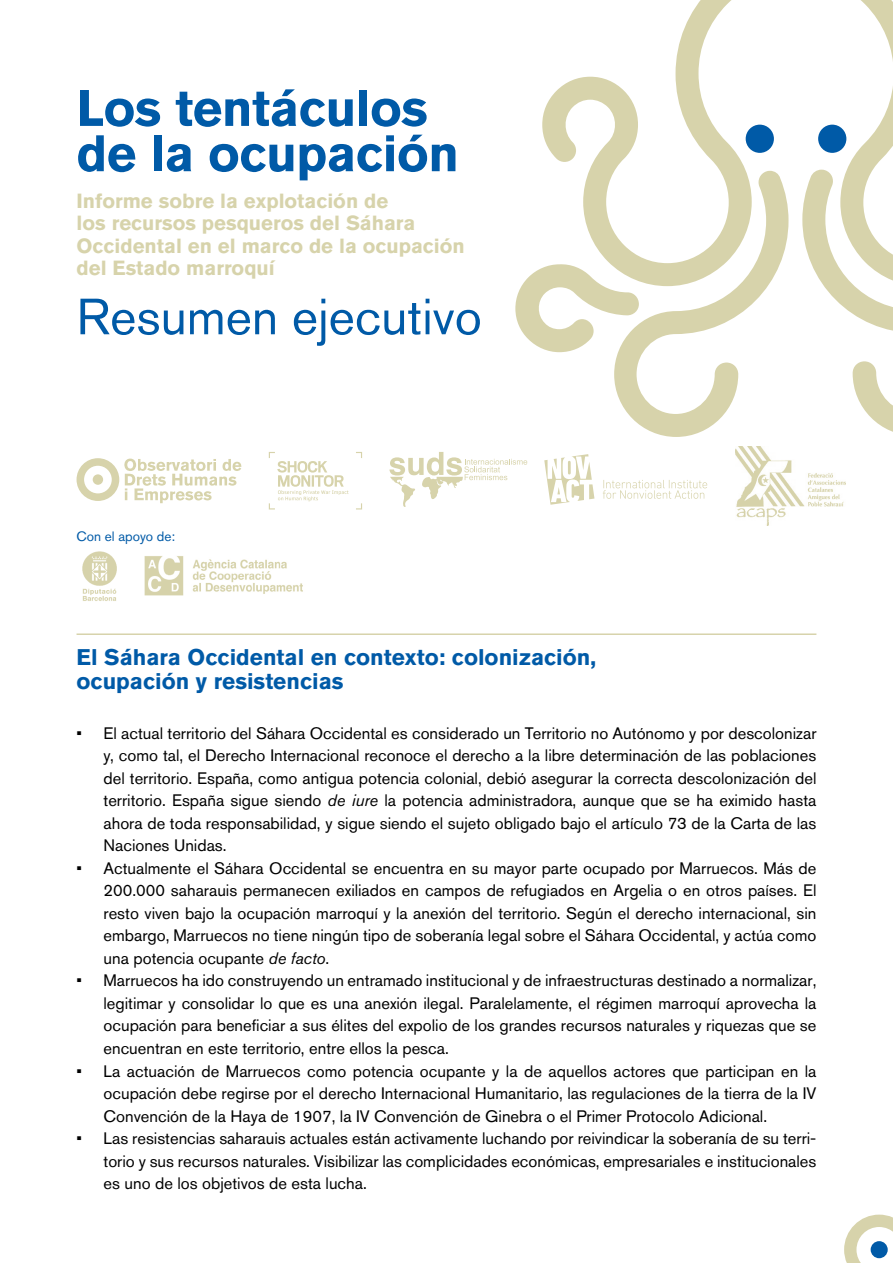
<style>
.page{position:relative;width:893px;height:1263px;background:#fff}
.page>*{position:absolute;margin:0;border:0;box-sizing:border-box;transform-origin:0 0}
.t1{font:700 50.85px/45.3px "Akzidenz Grotesk BQ";letter-spacing:-.01em;color:#005aa7}
.t2{font:50.4px "Akzidenz Grotesk BQ";color:#005aa7}
.t3{font:700 22.5px/24px "Akzidenz Grotesk BQ";color:#005aa7}
.t4{font:700 20.4px/22.4px "Akzidenz Grotesk BQ";color:#d7d3ab}
.t5{font:16.5px/22.5px "Akzidenz Grotesk BQ";color:#000;text-align:justify}
.t6{font:13.5px "Akzidenz Grotesk BQ";color:#005aa7}
.s1{font-style:italic}
</style>
<div class="page">
<svg style="left:844px;top:1214px;width:49px;height:49px"></svg>
<div style="left:871px;top:1241px;width:17px;height:17px;background:#005aa7;border-radius:50%"></div>
<svg style="left:542px;top:0;width:351px;height:264px"></svg>
<svg style="left:802px;top:170px;width:91px;height:262px"></svg>
<svg style="left:614px;top:171px;width:174px;height:266px"></svg>
<svg style="left:515px;top:264px;width:124px;height:88px"></svg>
<div style="left:746px;top:125px;width:28px;height:28px;background:#005aa7;border-radius:50%"></div>
<div style="left:818px;top:125px;width:28px;height:28px;background:#005aa7;border-radius:50%"></div>
<hr style="left:77px;top:633px;width:739px;height:2px;background:#d7d3ab">
<svg style="left:389px;top:452px;width:138px;height:55px"></svg>
<svg style="left:77px;top:458px;width:164px;height:45px"></svg>
<div style="left:93px;top:474px;width:10px;height:11px;background:#d7d3ab;border-radius:50%"></div>
<svg style="left:269px;top:452px;width:93px;height:57px"></svg>
<svg style="left:603px;top:480px;width:104px;height:19px"></svg>
<svg style="left:544px;top:454px;width:50px;height:51px"></svg>
<img style="left:144px;top:556px;width:159px;height:40px">
<img style="left:736px;top:446px;width:110px;height:79px">
<img style="left:82px;top:551px;width:35px;height:50px">
<h1 class="t1" style="left:77px;top:86px;width:384px">Los tentáculos de la ocupación</h1>
<p class="t4" style="left:77px;top:190px;width:390px">Informe sobre la explotación de<br>los recursos pesqueros del Sáhara<br>Occidental en el marco de la ocupación del Estado marroquí</p>
<h2 class="t2" style="left:77px;top:287px;width:407px">Resumen ejecutivo</h2>
<p class="t6" style="left:77px;top:528px;width:100px">Con el apoyo de:</p>
<h3 class="t3" style="left:77px;top:645px;width:521px">El Sáhara Occidental en contexto: colonización, ocupación y resistencias</h3>
<p class="t5" style="left:104px;top:722px;width:714px;text-indent:-27px">• El actual territorio del Sáhara Occidental es considerado un Territorio no Autónomo y por descolonizar y, como tal, el Derecho Internacional reconoce el derecho a la libre determinación de las poblaciones del territorio. España, como antigua potencia colonial, debió asegurar la correcta descolonización del territorio. España sigue siendo <span class="s1">de iure</span> la potencia administradora, aunque que se ha eximido hasta ahora de toda responsabilidad, y sigue siendo el sujeto obligado bajo el artículo 73 de la Carta de las Naciones Unidas.</p>
<p class="t5" style="left:104px;top:857px;width:714px;text-indent:-27px">• Actualmente el Sáhara Occidental se encuentra en su mayor parte ocupado por Marruecos. Más de 200.000 saharauis permanecen exiliados en campos de refugiados en Argelia o en otros países. El resto viven bajo la ocupación marroquí y la anexión del territorio. Según el derecho internacional, sin embargo, Marruecos no tiene ningún tipo de soberanía legal sobre el Sáhara Occidental, y actúa como una potencia ocupante <span class="s1">de facto</span>.</p>
<p class="t5" style="left:104px;top:969px;width:714px;text-indent:-27px">• Marruecos ha ido construyendo un entramado institucional y de infraestructuras destinado a normalizar, legitimar y consolidar lo que es una anexión ilegal. Paralelamente, el régimen marroquí aprovecha la ocupación para beneficiar a sus élites del expolio de los grandes recursos naturales y riquezas que se encuentran en este territorio, entre ellos la pesca.</p>
<p class="t5" style="left:104px;top:1059px;width:714px;text-indent:-27px">• La actuación de Marruecos como potencia ocupante y la de aquellos actores que participan en la ocupación debe regirse por el derecho Internacional Humanitario, las regulaciones de la tierra de la IV Convención de la Haya de 1907, la IV Convención de Ginebra o el Primer Protocolo Adicional.</p>
<p class="t5" style="left:104px;top:1127px;width:714px;text-indent:-27px">• Las resistencias saharauis actuales están activamente luchando por reivindicar la soberanía de su terri&shy;torio y sus recursos naturales. Visibilizar las complicidades económicas, empresariales e institucionales es uno de los objetivos de esta lucha.</p>
</div>
